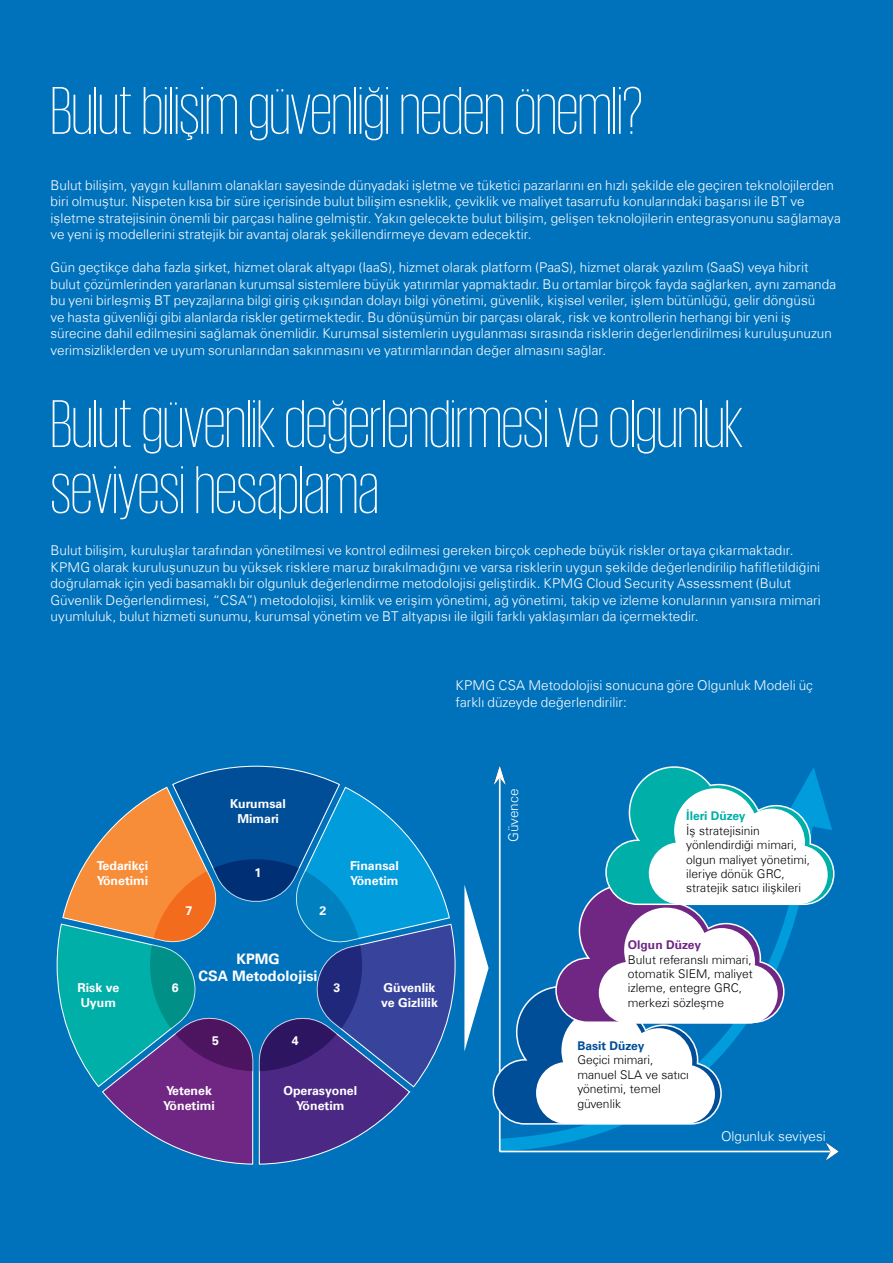
<style>
.page{position:relative;width:893px;height:1263px;background:#0072bc}
.page>*{position:absolute;margin:0;border:0;box-sizing:border-box;transform-origin:0 0}
.t1{font:200 69px/66px "KPMG";letter-spacing:-.01em;color:#fff}
.t2{font:700 14.4px/17.2px "Universfor KPMG";color:#fff;text-align:center}
.t3{font:300 13.5px/16.5px "Universfor KPMG";letter-spacing:.005em;color:#fff}
.t4{font:700 12.3px/14.9px "Universfor KPMG";color:#fff}
.t5{font:300 12px/14.4px "Universfor KPMG";color:#000}
.t6{font:700 12px "Universfor KPMG";color:#004e98}
.t7{font:700 12px "Universfor KPMG";color:#702784}
.t8{font:700 12px "Universfor KPMG";color:#00afa8}
</style>
<div class="page">
<svg style="left:56px;top:765px;width:400px;height:400px"></svg>
<svg style="left:501px;top:1125px;width:325px;height:26px"></svg>
<hr style="left:499px;top:771px;width:2px;height:380px;background:#fff">
<hr style="left:500px;top:1151px;width:335px;height:1px;background:#fff">
<svg style="left:826px;top:1143px;width:12px;height:17px"></svg>
<svg style="left:464px;top:766px;width:371px;height:359px"></svg>
<h1 class="t1" style="left:50px;top:76px;width:594px">Bulut bilişim güvenliği neden önemli?</h1>
<p class="t3" style="left:50px;top:177px;width:792px">Bulut bilişim, yaygın kullanım olanakları sayesinde dünyadaki işletme ve tüketici pazarlarını en hızlı şekilde ele geçiren teknolojilerden biri olmuştur. Nispeten kısa bir süre içerisinde bulut bilişim esneklik, çeviklik ve maliyet tasarrufu konularındaki başarısı ile BT ve işletme stratejisinin önemli bir parçası haline gelmiştir. Yakın gelecekte bulut bilişim, gelişen teknolojilerin entegrasyonunu sağlamaya ve yeni iş modellerini stratejik bir avantaj olarak şekillendirmeye devam edecektir.</p>
<p class="t3" style="left:50px;top:259px;width:787px">Gün geçtikçe daha fazla şirket, hizmet olarak altyapı (IaaS), hizmet olarak platform (PaaS), hizmet olarak yazılım (SaaS) veya hibrit bulut çözümlerinden yararlanan kurumsal sistemlere büyük yatırımlar yapmaktadır. Bu ortamlar birçok fayda sağlarken, aynı zamanda bu yeni birleşmiş BT peyzajlarına bilgi giriş çıkışından dolayı bilgi yönetimi, güvenlik, kişisel veriler, işlem bütünlüğü, gelir döngüsü<br>ve hasta güvenliği gibi alanlarda riskler getirmektedir. Bu dönüşümün bir parçası olarak, risk ve kontrollerin herhangi bir yeni iş sürecine dahil edilmesini sağlamak önemlidir. Kurumsal sistemlerin uygulanması sırasında risklerin değerlendirilmesi kuruluşunuzun verimsizliklerden ve uyum sorunlarından sakınmasını ve yatırımlarından değer almasını sağlar.</p>
<h1 class="t1" style="left:50px;top:389px;width:694px">Bulut güvenlik değerlendirmesi ve olgunluk seviyesi hesaplama</h1>
<p class="t3" style="left:50px;top:542px;width:772px">Bulut bilişim, kuruluşlar tarafından yönetilmesi ve kontrol edilmesi gereken birçok cephede büyük riskler ortaya çıkarmaktadır.<br>KPMG olarak kuruluşunuzun bu yüksek risklere maruz bırakılmadığını ve varsa risklerin uygun şekilde değerlendirilip hafifletildiğini doğrulamak için yedi basamaklı bir olgunluk değerlendirme metodolojisi geliştirdik. KPMG Cloud Security Assessment (Bulut Güvenlik Değerlendirmesi, “CSA”) metodolojisi, kimlik ve erişim yönetimi, ağ yönetimi, takip ve izleme konularının yanısıra mimari uyumluluk, bulut hizmeti sunumu, kurumsal yönetim ve BT altyapısı ile ilgili farklı yaklaşımları da içermektedir.</p>
<p class="t3" style="left:455px;top:677px;width:359px">KPMG CSA Metodolojisi sonucuna göre Olgunluk Modeli üç farklı düzeyde değerlendirilir:</p>
<p class="t4" style="left:97px;top:858px;width:53px">Tedarikçi<br>Yönetimi</p>
<p class="t4" style="left:78px;top:980px;width:43px">Risk ve<br>Uyum</p>
<p class="t4" style="left:230px;top:796px;width:57px;text-align:center">Kurumsal<br>Mimari</p>
<p class="t4" style="left:255px;top:866px;width:8px">1</p>
<p class="t4" style="left:186px;top:903px;width:8px">7</p>
<p class="t4" style="left:319px;top:903px;width:8px">2</p>
<p class="t4" style="left:350px;top:858px;width:50px">Finansal<br>Yönetim</p>
<p class="t2" style="left:199px;top:950px;width:121px">KPMG<br>CSA Metodolojisi</p>
<p class="t4" style="left:172px;top:980px;width:8px">6</p>
<p class="t4" style="left:333px;top:980px;width:8px">3</p>
<p class="t4" style="left:212px;top:1033px;width:8px">5</p>
<p class="t4" style="left:292px;top:1033px;width:8px">4</p>
<p class="t4" style="left:381px;top:980px;width:58px">Güvenlik ve Gizlilik</p>
<p class="t4" style="left:163px;top:1083px;width:53px">Yetenek<br>Yönetimi</p>
<p class="t4" style="left:283px;top:1083px;width:75px;text-align:center">Operasyonel<br>Yönetim</p>
<p class="t3" style="left:505px;top:842px;width:54px;rotate:-90deg">Güvence</p>
<p class="t8" style="left:686px;top:809px;width:61px">İleri Düzey</p>
<p class="t5" style="left:686px;top:823px;width:125px">İş stratejisinin yönlendirdiği mimari, olgun maliyet yönetimi, ileriye dönük GRC, stratejik satıcı ilişkileri</p>
<p class="t7" style="left:628px;top:938px;width:75px">Olgun Düzey</p>
<p class="t5" style="left:628px;top:952px;width:126px">Bulut referanslı mimari, otomatik SIEM, maliyet izleme, entegre GRC, merkezi sözleşme</p>
<p class="t6" style="left:577px;top:1038px;width:69px">Basit Düzey</p>
<p class="t5" style="left:577px;top:1053px;width:113px">Geçici mimari, manuel SLA ve satıcı yönetimi, temel güvenlik</p>
<p class="t3" style="left:721px;top:1128px;width:106px">Olgunluk seviyesi</p>
</div>
